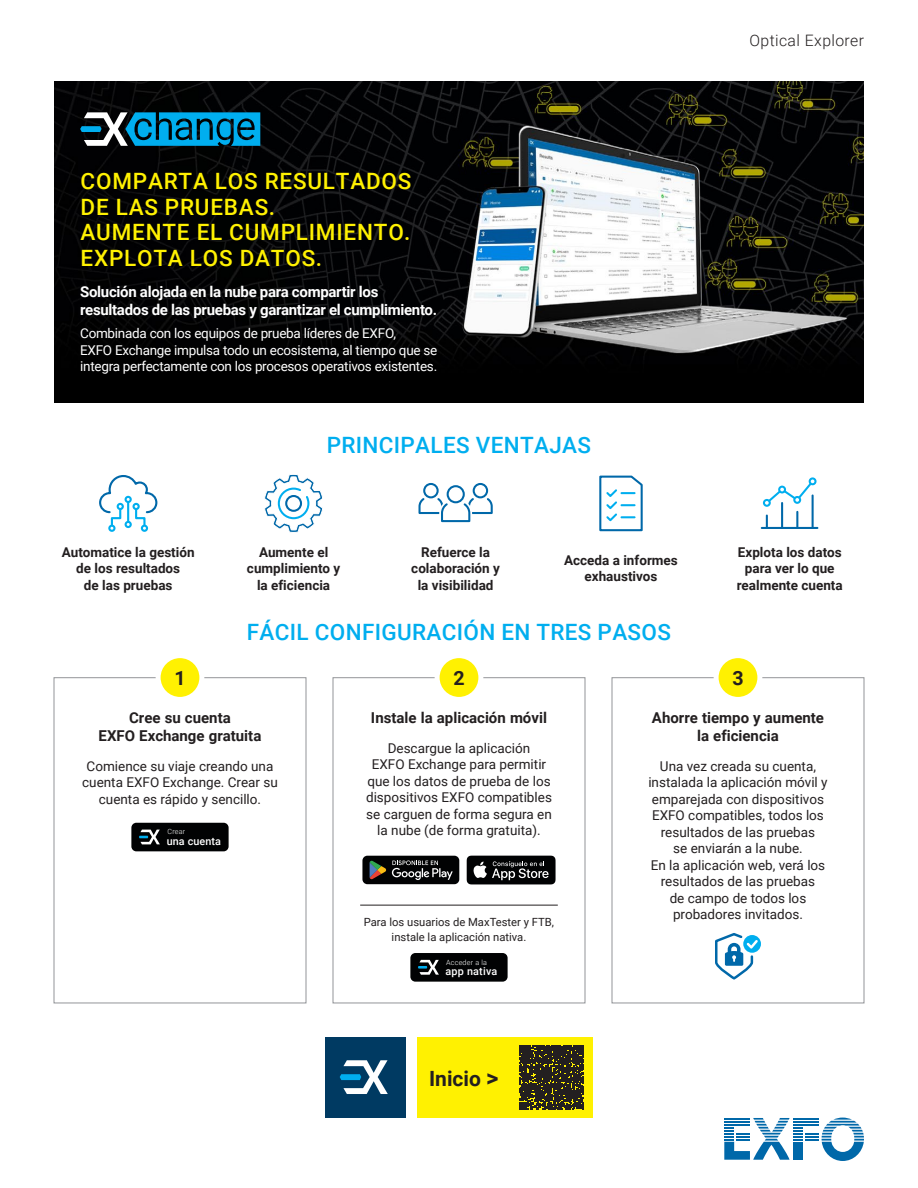
<style>
.page{position:relative;width:918px;height:1188px;background:#fff}
.page>*{position:absolute;margin:0;border:0;box-sizing:border-box;transform-origin:0 0}
.t1{font:500 22.5px/25.5px "Roboto";letter-spacing:.035em;color:#fff101}
.t2{font:500 22.5px "Roboto";letter-spacing:.015em;color:#00aeef}
.t3{font:700 21px "Roboto";color:#231f20}
.t4{font:700 19.65px "Roboto";color:#231f20}
.t5{font:300 15.75px "Roboto";letter-spacing:.025em;color:#231f20}
.t6{font:700 15px/18px "Roboto";color:#231f20;text-align:center}
.t7{font:700 15px/18px "Roboto";letter-spacing:-.02em;color:#fff}
.t8{font:13.5px/16.5px "Roboto";color:#231f20;text-align:center}
.t9{font:700 13.5px/16.5px "Roboto";color:#231f20;text-align:center}
.t10{font:13.5px/16.5px "Roboto";letter-spacing:-.02em;color:#fff}
.t11{font:11.25px/15px "Roboto";color:#231f20;text-align:center}
.t12{font:500 10.8px "Roboto";letter-spacing:.01em;color:#fff}
.t13{font:300 7.2px "Roboto";letter-spacing:.03em;color:#fff}
.s1{font-size:24px}
</style>
<div class="page">
<svg style="left:724px;top:1118px;width:140px;height:43px"></svg>
<hr style="left:724px;top:1124px;width:26px;height:2px;background:#0068a9">
<img style="left:54px;top:81px;width:810px;height:322px">
<div style="left:108px;top:525px;width:8px;height:7px;border:2px solid #00aeef;border-radius:50%"></div>
<div style="left:141px;top:525px;width:7px;height:7px;border:2px solid #00aeef;border-radius:50%"></div>
<svg style="left:99px;top:475px;width:59px;height:53px"></svg>
<svg style="left:264px;top:474px;width:59px;height:59px"></svg>
<div style="left:423px;top:483px;width:16px;height:15px;border:2px solid #0068a9;border-radius:50%"></div>
<div style="left:473px;top:483px;width:15px;height:15px;border:2px solid #0068a9;border-radius:50%"></div>
<div style="left:445px;top:483px;width:22px;height:22px;border:6px solid #fff;border-radius:50%"></div>
<svg style="left:418px;top:496px;width:75px;height:27px"></svg>
<div style="left:447px;top:485px;width:18px;height:18px;border:2px solid #0068a9;border-radius:50%"></div>
<svg style="left:599px;top:476px;width:44px;height:55px"></svg>
<hr style="left:762px;top:527px;width:55px;height:2px;background:#0068a9">
<hr style="left:812px;top:495px;width:2px;height:32px;background:#0068a9">
<svg style="left:796px;top:512px;width:2px;height:15px"></svg>
<svg style="left:766px;top:516px;width:2px;height:11px"></svg>
<hr style="left:781px;top:503px;width:2px;height:24px;background:#0068a9">
<div style="left:763px;top:499px;width:8px;height:8px;border:2px solid #00aeef;border-radius:50%"></div>
<svg style="left:764px;top:478px;width:52px;height:28px"></svg>
<div style="left:809px;top:477px;width:8px;height:8px;border:2px solid #00aeef;border-radius:50%"></div>
<svg style="left:80px;top:112px;width:180px;height:34px;background:#1a7ba0"></svg>
<div style="left:417px;top:1037px;width:176px;height:81px;background:#fff101"></div>
<div style="left:325px;top:1037px;width:81px;height:80px;background:#003a62"></div>
<svg style="left:340px;top:1060px;width:48px;height:34px"></svg>
<svg style="left:519px;top:1045px;width:65px;height:64px;background:#39341c"></svg>
<div style="left:131px;top:823px;width:98px;height:28px;background:#010203;border-radius:5px"></div>
<svg style="left:139px;top:830px;width:21px;height:14px"></svg>
<div style="left:54px;top:678px;width:252px;height:325px;border:1px solid #939598"></div>
<hr style="left:360px;top:905px;width:198px;height:1px;background:#231f20">
<svg style="left:467px;top:856px;width:89px;height:28px;background:#2d2d2e"></svg>
<div style="left:362px;top:856px;width:97px;height:28px;background:#010203;border-radius:5px"></div>
<svg style="left:370px;top:861px;width:16px;height:18px"></svg>
<svg style="left:392px;top:860px;width:61px;height:20px"></svg>
<div style="left:410px;top:953px;width:98px;height:29px;background:#010203;border-radius:5px"></div>
<svg style="left:418px;top:960px;width:21px;height:15px"></svg>
<div style="left:333px;top:678px;width:252px;height:325px;border:1px solid #939598"></div>
<svg style="left:743px;top:935px;width:18px;height:18px"></svg>
<svg style="left:715px;top:933px;width:43px;height:47px"></svg>
<div style="left:612px;top:678px;width:252px;height:325px;border:1px solid #939598"></div>
<div style="left:158px;top:656px;width:44px;height:43px;background:#fff101;border-radius:50%"></div>
<div style="left:156px;top:653px;width:48px;height:49px;border:5px solid #fff;border-radius:50%"></div>
<div style="left:437px;top:656px;width:44px;height:43px;background:#fff101;border-radius:50%"></div>
<div style="left:435px;top:653px;width:48px;height:49px;border:5px solid #fff;border-radius:50%"></div>
<div style="left:716px;top:656px;width:44px;height:43px;background:#fff101;border-radius:50%"></div>
<div style="left:714px;top:653px;width:48px;height:49px;border:5px solid #fff;border-radius:50%"></div>
<h1 class="t1" style="left:81px;top:168px;width:332px">COMPARTA LOS RESULTADOS<br>DE LAS PRUEBAS.<br>AUMENTE EL CUMPLIMIENTO.<br>EXPLOTA LOS DATOS.</h1>
<p class="t7" style="left:80px;top:282px;width:358px">Solución alojada en la nube para compartir los resultados de las pruebas y garantizar el cumplimiento.</p>
<p class="t10" style="left:80px;top:325px;width:359px">Combinada con los equipos de prueba líderes de EXFO,<br>EXFO Exchange impulsa todo un ecosistema, al tiempo que se integra perfectamente con los procesos operativos existentes.</p>
<h1 class="t2" style="left:327px;top:430px;width:266px">PRINCIPALES VENTAJAS</h1>
<p class="t5" style="left:750px;top:30px;width:116px">Optical Explorer</p>
<p class="t9" style="left:62px;top:543px;width:134px">Automatice la gestión de los resultados<br>de las pruebas</p>
<p class="t9" style="left:247px;top:543px;width:95px">Aumente el cumplimiento y la eficiencia</p>
<p class="t9" style="left:411px;top:543px;width:90px">Refuerce la colaboración y la visibilidad</p>
<p class="t9" style="left:564px;top:551px;width:115px">Acceda a informes exhaustivos</p>
<p class="t9" style="left:737px;top:543px;width:107px">Explota los datos para ver lo que realmente cuenta</p>
<h1 class="t2" style="left:247px;top:617px;width:426px">FÁCIL CONFIGURACIÓN EN TRES PASOS</h1>
<h3 class="t4" style="left:174px;top:664px;width:13px">1</h3>
<h3 class="t4" style="left:453px;top:664px;width:13px">2</h3>
<h3 class="t4" style="left:732px;top:664px;width:13px">3</h3>
<p class="t6" style="left:99px;top:708px;width:164px">Cree su cuenta<br>EXFO Exchange gratuita</p>
<p class="t8" style="left:82px;top:757px;width:197px">Comience su viaje creando una cuenta EXFO Exchange. Crear su cuenta es rápido y sencillo.</p>
<p class="t13" style="left:167px;top:827px;width:19px">Crear</p>
<p class="t12" style="left:167px;top:833px;width:56px">una cuenta</p>
<p class="t6" style="left:371px;top:708px;width:178px">Instale la aplicación móvil</p>
<p class="t8" style="left:366px;top:739px;width:187px">Descargue la aplicación<br>EXFO Exchange para permitir que los datos de prueba de los dispositivos EXFO compatibles se carguen de forma segura en la nube (de forma gratuita).</p>
<p class="t11" style="left:364px;top:914px;width:192px">Para los usuarios de MaxTester y FTB, instale la aplicación nativa.</p>
<p class="t13" style="left:446px;top:957px;width:42px">Acceder a la</p>
<p class="t12" style="left:445px;top:963px;width:53px">app nativa</p>
<h2 class="t3" style="left:429px;top:1064px;width:71px">Inicio <span class="s1">&gt;</span></h2>
<p class="t6" style="left:652px;top:708px;width:174px">Ahorre tiempo y aumente la eficiencia</p>
<p class="t8" style="left:648px;top:757px;width:181px">Una vez creada su cuenta, instalada la aplicación móvil y emparejada con dispositivos<br>EXFO compatibles, todos los resultados de las pruebas<br>se enviarán a la nube.<br>En la aplicación web, verá los resultados de las pruebas<br>de campo de todos los probadores invitados.</p>
</div>
